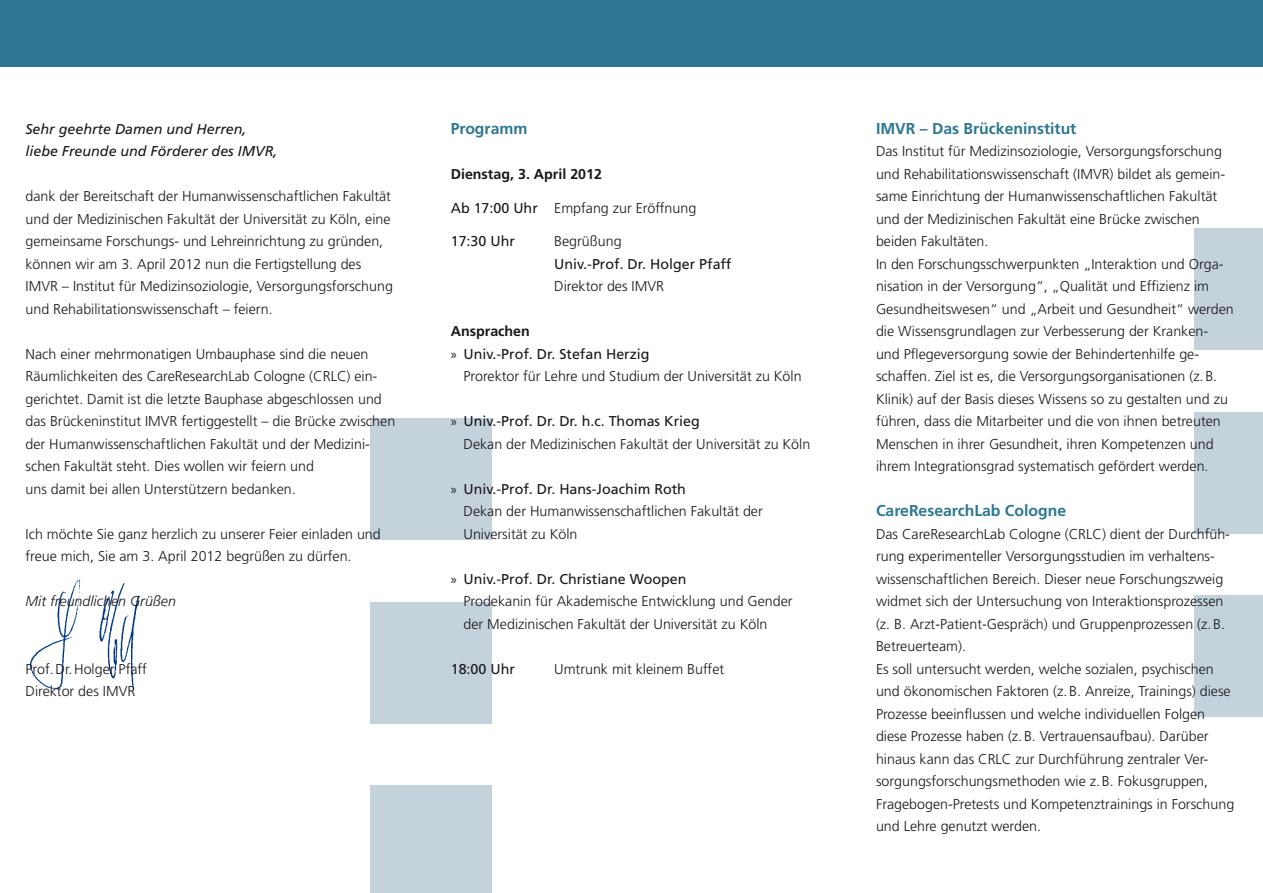
<style>
.page{position:relative;width:1263px;height:893px;background:#fff}
.page>*{position:absolute;margin:0;border:0;box-sizing:border-box;transform-origin:0 0}
.bold_blau{font:700 15.75px "Frutiger LT Std";color:#2d7792}
.fließ{font:300 14.25px/22.5px "Frutiger LT Std";color:#1a171c}
.kursiv{font:italic 14.25px/22.5px "Frutiger LT Std";color:#1a171c}
.fließ-2{font:14.25px "Frutiger LT Std";color:#1a171c}
.bold{font:700 14.25px "Frutiger LT Std";color:#1a171c}
.kursiv-2{font:italic 300 14.25px "Frutiger LT Std";color:#1a171c}
.s1{font-weight:400}
.s2{font-family:"Myriad Pro";font-weight:400}
</style>
<div class="page">
<div style="left:370px;top:418px;width:122px;height:122px;background:#c4d2dc"></div>
<div style="left:370px;top:602px;width:122px;height:122px;background:#c4d2dc"></div>
<div style="left:370px;top:786px;width:122px;height:107px;background:#c4d2dc"></div>
<div style="left:1195px;top:228px;width:68px;height:122px;background:#c4d2dc"></div>
<div style="left:1195px;top:412px;width:68px;height:121px;background:#c4d2dc"></div>
<div style="left:1195px;top:595px;width:68px;height:122px;background:#c4d2dc"></div>
<div style="left:0;top:0;width:1263px;height:66px;background:#2d7792"></div>
<img style="left:30px;top:579px;width:110px;height:113px">
<p class="kursiv" style="left:26px;top:118px;width:253px">Sehr geehrte Damen und Herren, liebe Freunde und Förderer des IMVR,</p>
<p class="fließ" style="left:26px;top:185px;width:369px">dank der Bereitschaft der Humanwissenschaftlichen Fakultät und der Medizinischen Fakultät der Universität zu Köln, eine gemeinsame Forschungs- und Lehreinrichtung zu gründen, können wir am 3. April 2012 nun die Fertigstellung des IMVR – Institut für Medizinsoziologie, Versorgungsforschung und Rehabilitationswissenschaft – feiern.</p>
<p class="fließ" style="left:26px;top:343px;width:371px">Nach einer mehrmonatigen Umbauphase sind die neuen Räumlichkeiten des CareResearchLab Cologne (CRLC) ein&shy;gerichtet. Damit ist die letzte Bauphase abgeschlossen und das Brückeninstitut IMVR fertiggestellt – die Brücke zwischen der Humanwissenschaftlichen Fakultät und der Medizini&shy;schen Fakultät steht. Dies wollen wir feiern und<br>uns damit bei allen Unterstützern bedanken.</p>
<p class="fließ" style="left:26px;top:523px;width:357px">Ich möchte Sie ganz herzlich zu unserer Feier einladen und freue mich, Sie am 3. April 2012 begrüßen zu dürfen.</p>
<p class="kursiv-2" style="left:26px;top:593px;width:152px">Mit freundlichen Grüßen</p>
<p class="fließ" style="left:26px;top:658px;width:123px">Prof.Dr.Holger Pfaff<br>Direktor des IMVR</p>
<p class="bold_blau" style="left:451px;top:119px;width:78px">Programm</p>
<p class="bold" style="left:451px;top:165px;width:153px">Dienstag, 3. April 2012</p>
<p class="fließ" style="left:451px;top:197px;width:247px"><span class="s1">Ab 17:00 Uhr</span> Empfang zur Eröffnung</p>
<p class="fließ-2" style="left:451px;top:233px;width:66px">17:30 Uhr</p>
<p class="fließ" style="left:554px;top:230px;width:69px">Begrüßung</p>
<p class="fließ-2" style="left:554px;top:255px;width:179px">Univ.-Prof. Dr. Holger Pfaff</p>
<p class="fließ" style="left:554px;top:275px;width:111px">Direktor des IMVR</p>
<p class="bold" style="left:451px;top:323px;width:81px">Ansprachen</p>
<p class="fließ" style="left:463px;top:343px;width:340px;text-indent:-13px"><span class="s2">»</span> <span class="s1">Univ.-Prof. Dr. Stefan Herzig<br></span>Prorektor für Lehre und Studium der Universität zu Köln</p>
<p class="fließ" style="left:463px;top:410px;width:348px;text-indent:-13px"><span class="s2">»</span> <span class="s1">Univ.-Prof. Dr. Dr. h.c. Thomas Krieg<br></span>Dekan der Medizinischen Fakultät der Universität zu Köln</p>
<p class="fließ" style="left:463px;top:478px;width:301px;text-indent:-13px"><span class="s2">»</span> <span class="s1">Univ.-Prof. Dr. Hans-Joachim Roth<br></span>Dekan der Humanwissenschaftlichen Fakultät der<br>Universität zu Köln</p>
<p class="fließ" style="left:463px;top:568px;width:331px;text-indent:-13px"><span class="s2">»</span> <span class="s1">Univ.-Prof. Dr. Christiane Woopen<br></span>Prodekanin für Akademische Entwicklung und Gender der Medizinischen Fakultät der Universität zu Köln</p>
<p class="fließ-2" style="left:451px;top:660px;width:66px">18:00 Uhr</p>
<p class="fließ" style="left:554px;top:658px;width:171px">Umtrunk mit kleinem Buffet</p>
<p class="bold_blau" style="left:876px;top:119px;width:202px">IMVR – Das Brückeninstitut</p>
<p class="fließ" style="left:876px;top:140px;width:351px">Das Institut für Medizinsoziologie, Versorgungsforschung und Rehabilitationswissenschaft (IMVR) bildet als gemein&shy;same Einrichtung der Humanwissenschaftlichen Fakultät und der Medizinischen Fakultät eine Brücke zwischen beiden Fakultäten.</p>
<p class="fließ" style="left:876px;top:253px;width:359px">In den Forschungsschwerpunkten „Interaktion und Orga&shy;nisation in der Versorgung“, „Qualität und Effizienz im Gesundheitswesen“ und „Arbeit und Gesundheit“ werden die Wissensgrundlagen zur Verbesserung der Kranken&shy;und Pflegeversorgung sowie der Behindertenhilfe ge&shy;schaffen. Ziel ist es, die Versorgungsorganisationen (z.B.<br>Klinik) auf der Basis dieses Wissens so zu gestalten und zu führen, dass die Mitarbeiter und die von ihnen betreuten Menschen in ihrer Gesundheit, ihren Kompetenzen und ihrem Integrationsgrad systematisch gefördert werden.</p>
<p class="bold_blau" style="left:876px;top:502px;width:192px">CareResearchLab Cologne</p>
<p class="fließ" style="left:876px;top:523px;width:355px">Das CareResearchLab Cologne (CRLC) dient der Durchfüh&shy;rung experimenteller Versorgungsstudien im verhaltens&shy;wissenschaftlichen Bereich. Dieser neue Forschungszweig widmet sich der Untersuchung von Interaktionsprozessen (z. B. Arzt-Patient-Gespräch) und Gruppenprozessen (z.B.<br>Betreuerteam).</p>
<p class="fließ" style="left:876px;top:658px;width:360px">Es soll untersucht werden, welche sozialen, psychischen und ökonomischen Faktoren (z.B. Anreize, Trainings) diese Prozesse beeinflussen und welche individuellen Folgen diese Prozesse haben (z.B. Vertrauensaufbau). Darüber hinaus kann das CRLC zur Durchführung zentraler Ver&shy;sorgungsforschungsmethoden wie z.B. Fokusgruppen, Fragebogen-Pretests und Kompetenztrainings in Forschung und Lehre genutzt werden.</p>
</div>
